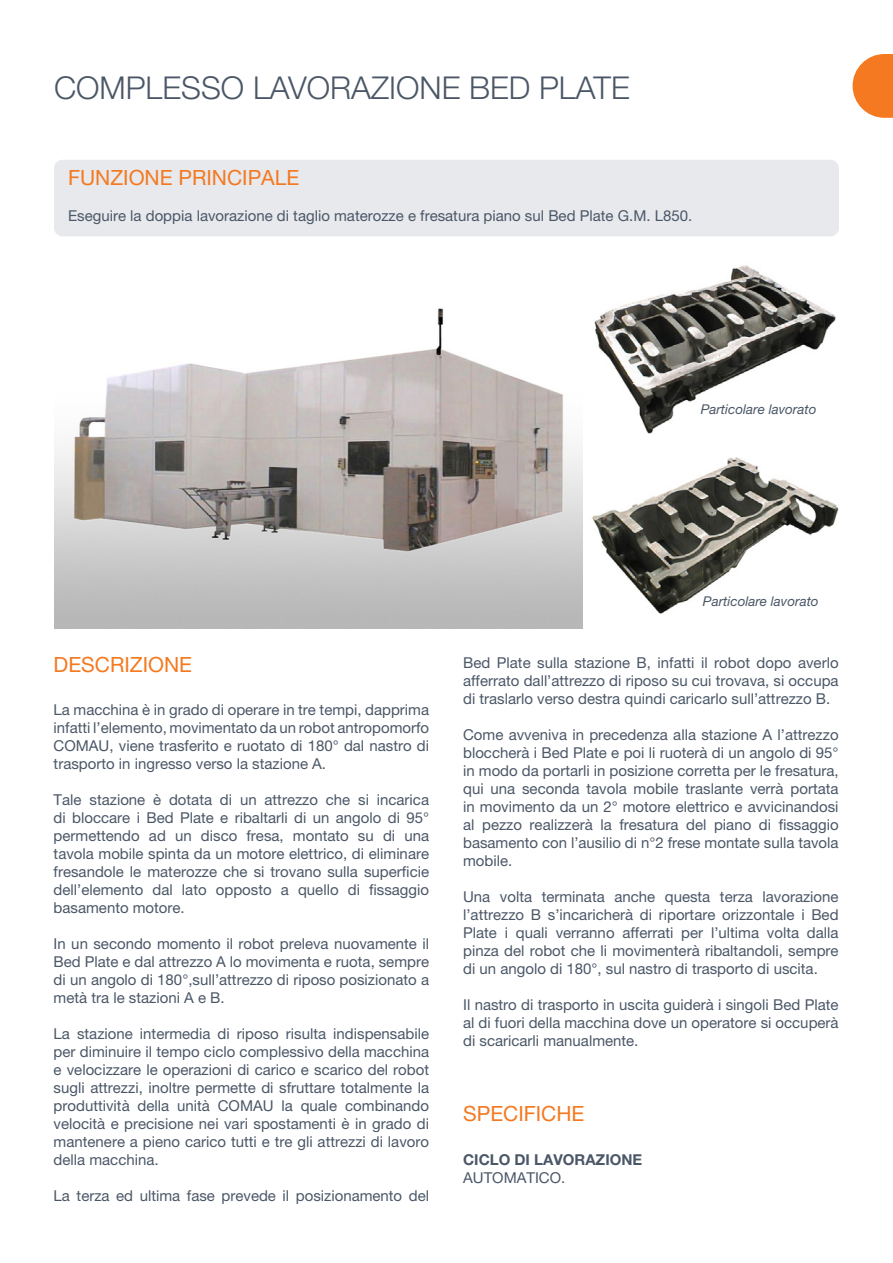
<style>
.page{position:relative;width:893px;height:1263px;background:#fff}
.page>*{position:absolute;margin:0;border:0;box-sizing:border-box;transform-origin:0 0}
.Stile_di_paragrafo_1{font:300 31.5px "Helvetica Neue LT Pro";color:#4b5767}
.Stile_di_paragrafo_1-2{font:21px "Helvetica Neue LT Pro";color:#f47921}
.t1{font:15px/18px "Helvetica Neue LT Pro";color:#4b5767;text-align:justify}
.t2{font:700 15px "Helvetica Neue LT Pro";color:#4b5767}
.t3{font:italic 13.5px "Helvetica Neue LT Pro";color:#4b5767}
</style>
<div class="page">
<svg style="left:853px;top:54px;width:40px;height:64px"></svg>
<div style="left:54px;top:160px;width:785px;height:76px;background:#e7e9ed;border-radius:9px"></div>
<img style="left:594px;top:265px;width:242px;height:169px">
<img style="left:592px;top:457px;width:247px;height:157px">
<img style="left:54px;top:308px;width:529px;height:321px">
<p class="Stile_di_paragrafo_1" style="left:54px;top:69px;width:577px">COMPLESSO LAVORAZIONE BED PLATE</p>
<p class="Stile_di_paragrafo_1-2" style="left:68px;top:165px;width:233px">FUNZIONE PRINCIPALE</p>
<p class="t1" style="left:68px;top:207px;width:626px">Eseguire la doppia lavorazione di taglio materozze e fresatura piano sul Bed Plate G.M. L850.</p>
<p class="t3" style="left:701px;top:401px;width:117px">Particolare lavorato</p>
<p class="t3" style="left:703px;top:593px;width:117px">Particolare lavorato</p>
<p class="Stile_di_paragrafo_1-2" style="left:54px;top:652px;width:140px">DESCRIZIONE</p>
<p class="t1" style="left:54px;top:701px;width:377px">La macchina è in grado di operare in tre tempi, dapprima infatti l’elemento, movimentato da un robot antropomorfo COMAU, viene trasferito e ruotato di 180° dal nastro di trasporto in ingresso verso la stazione A.</p>
<p class="t1" style="left:54px;top:791px;width:377px">Tale stazione è dotata di un attrezzo che si incarica di bloccare i Bed Plate e ribaltarli di un angolo di 95° permettendo ad un disco fresa, montato su di una tavola mobile spinta da un motore elettrico, di eliminare fresandole le materozze che si trovano sulla superficie dell’elemento dal lato opposto a quello di fissaggio basamento motore.</p>
<p class="t1" style="left:54px;top:935px;width:377px">In un secondo momento il robot preleva nuovamente il Bed Plate e dal attrezzo A lo movimenta e ruota, sempre di un angolo di 180°,sull’attrezzo di riposo posizionato a metà tra le stazioni A e B.</p>
<p class="t1" style="left:54px;top:1025px;width:377px">La stazione intermedia di riposo risulta indispensabile per diminuire il tempo ciclo complessivo della macchina e velocizzare le operazioni di carico e scarico del robot sugli attrezzi, inoltre permette di sfruttare totalmente la produttività della unità COMAU la quale combinando velocità e precisione nei vari spostamenti è in grado di mantenere a pieno carico tutti e tre gli attrezzi di lavoro della macchina.</p>
<p class="t1" style="left:54px;top:1187px;width:377px">La terza ed ultima fase prevede il posizionamento del</p>
<p class="t1" style="left:463px;top:653px;width:377px">Bed Plate sulla stazione B, infatti il robot dopo averlo afferrato dall’attrezzo di riposo su cui trovava, si occupa di traslarlo verso destra quindi caricarlo sull’attrezzo B.</p>
<p class="t1" style="left:463px;top:725px;width:377px">Come avveniva in precedenza alla stazione A l’attrezzo bloccherà i Bed Plate e poi li ruoterà di un angolo di 95° in modo da portarli in posizione corretta per le fresatura, qui una seconda tavola mobile traslante verrà portata in movimento da un 2° motore elettrico e avvicinandosi al pezzo realizzerà la fresatura del piano di fissaggio basamento con l’ausilio di n°2 frese montate sulla tavola mobile.</p>
<p class="t1" style="left:463px;top:887px;width:377px">Una volta terminata anche questa terza lavorazione l’attrezzo B s’incaricherà di riportare orizzontale i Bed Plate i quali verranno afferrati per l’ultima volta dalla pinza del robot che li movimenterà ribaltandoli, sempre di un angolo di 180°, sul nastro di trasporto di uscita.</p>
<p class="t1" style="left:463px;top:995px;width:377px">Il nastro di trasporto in uscita guiderà i singoli Bed Plate al di fuori della macchina dove un operatore si occuperà di scaricarli manualmente.</p>
<p class="Stile_di_paragrafo_1-2" style="left:463px;top:1101px;width:123px">SPECIFICHE</p>
<p class="t2" style="left:463px;top:1150px;width:181px">CICLO DI LAVORAZIONE</p>
<p class="t1" style="left:463px;top:1168px;width:104px">AUTOMATICO.</p>
</div>
